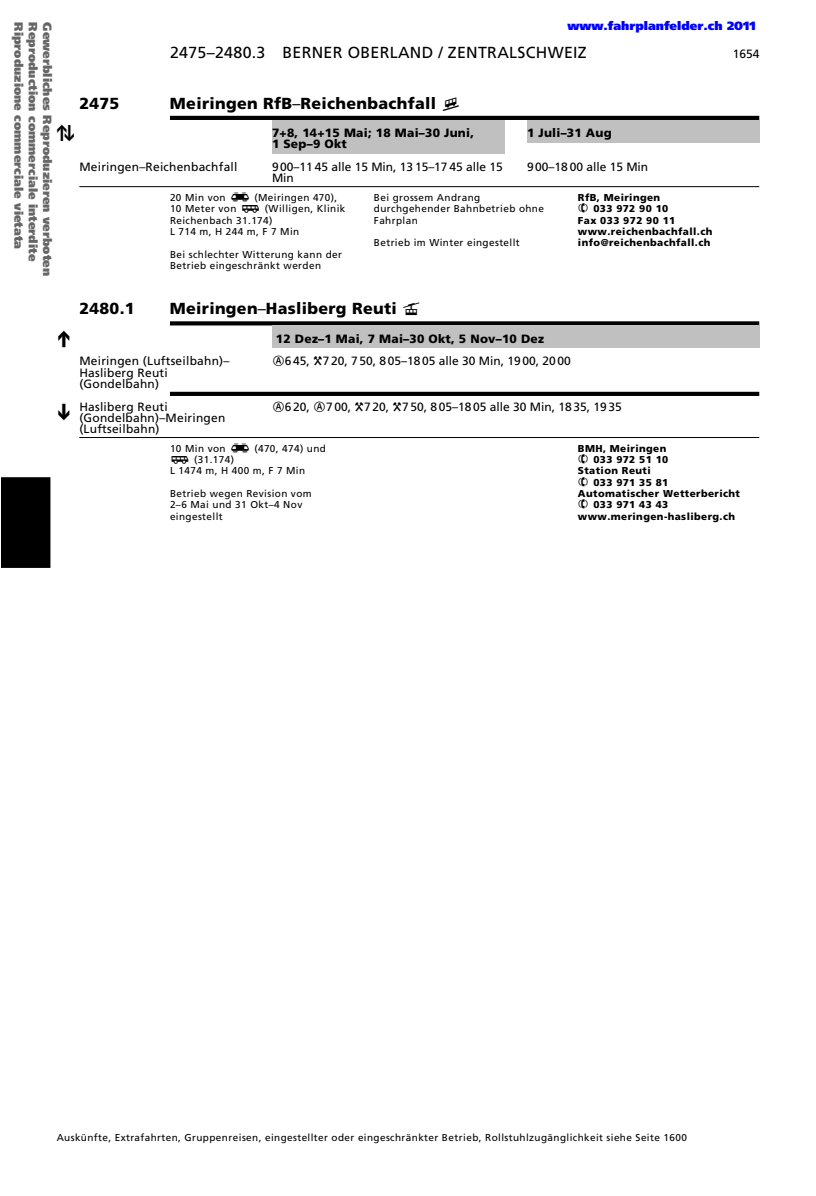
<style>
.page{position:relative;width:816px;height:1196px;background:#fff}
.page>*{position:absolute;margin:0;border:0;box-sizing:border-box;transform-origin:0 0}
.t1{font:16px "Fruti Bla Normal";letter-spacing:.02em;color:#000}
.t2{font:16px "Fruti Rom Normal";letter-spacing:.02em;color:#000}
.t3{font:16px "SBB Picto Kubus";color:#000}
.t4{font:12px/11.4px "Fruti Rom Normal";color:#000}
.t5{font:12px/11.4px "Fruti Rom Normal";letter-spacing:.02em;color:#000}
.t6{font:900 12px "Frutiger";color:#666}
.t7{font:12px/11.4px "Fruti Bla Normal";letter-spacing:.02em;color:#000}
.t8{font:900 12px "Frutiger";color:#00f}
.t9{font:10px/11.4px "Fruti Rom Normal";letter-spacing:.04em;color:#000}
.t10{font:10px/11.4px "Fruti Bla Normal";letter-spacing:.04em;color:#000}
.s1{font-family:"Fruti Rom Normal"}
.s2{font-family:"SBB Picto Kubus"}
.s3{font-family:"SBB Picto Kubus";font-size:12px}
.s4{font-family:"SBB Picto Kubus";font-size:16px}
</style>
<div class="page">
<hr style="left:170px;top:116px;width:589px;height:4px;background:#000">
<div style="left:272px;top:120px;width:232px;height:23px;background:#c0c0c0"></div>
<div style="left:272px;top:131px;width:232px;height:23px;background:#c0c0c0"></div>
<div style="left:527px;top:120px;width:232px;height:23px;background:#c0c0c0"></div>
<hr style="left:79px;top:186px;width:680px;height:1px;background:#000">
<svg style="left:170px;top:321px;width:589px;height:4px;background:#141414"></svg>
<div style="left:272px;top:326px;width:487px;height:22px;background:#c0c0c0"></div>
<hr style="left:170px;top:392px;width:589px;height:4px;background:#000">
<hr style="left:79px;top:437px;width:680px;height:1px;background:#000">
<div style="left:2px;top:477px;width:48px;height:91px;background:#000"></div>
<p class="t8" style="left:567px;top:18px;width:190px">www.fahrplanfelder.ch 2011</p>
<p class="t6" style="left:26px;top:22px;width:228px;rotate:90deg">Riproduzione commerciale vietata</p>
<p class="t6" style="left:40px;top:22px;width:240px;rotate:90deg">Reproduction commerciale interdite</p>
<p class="t6" style="left:55px;top:22px;width:255px;rotate:90deg">Gewerbliches Reproduzieren verboten</p>
<h1 class="t2" style="left:170px;top:43px;width:418px">2475–2480.3 BERNER OBERLAND / ZENTRALSCHWEIZ</h1>
<p class="t5" style="left:733px;top:48px;width:28px">1654</p>
<h1 class="t1" style="left:79px;top:93px;width:42px">2475</h1>
<h1 class="t1" style="left:170px;top:93px;width:291px">Meiringen RfB<span class="s1">–</span>Reichenbachfall <span class="s2">f</span></h1>
<p class="t7" style="left:272px;top:127px;width:204px">7+8, 14+15 Mai; 18 Mai–30 Juni,<br>1 Sep–9 Okt</p>
<h1 class="t3" style="left:57px;top:122px;width:19px">æ</h1>
<p class="t7" style="left:527px;top:127px;width:86px">1 Juli–31 Aug</p>
<p class="t5" style="left:79px;top:161px;width:160px">Meiringen–Reichenbachfall</p>
<p class="t4" style="left:272px;top:161px;width:232px">900–11 45 alle 15 Min, 13 15–17 45 alle 15<br>Min</p>
<p class="t4" style="left:527px;top:161px;width:123px">900–18 00 alle 15 Min</p>
<p class="t9" style="left:170px;top:192px;width:177px">20 Min von <span class="s3">ù</span> (Meiringen 470),<br>10 Meter von <span class="s3">a</span> (Willigen, Klinik<br>Reichenbach 31.174)<br>L 714 m, H 244 m, F 7 Min</p>
<p class="t9" style="left:170px;top:248px;width:173px">Bei schlechter Witterung kann der<br>Betrieb eingeschränkt werden</p>
<p class="t10" style="left:578px;top:192px;width:136px">RfB, Meiringen<br><span class="s3">â</span> 033 972 90 10<br>Fax 033 972 90 11 www.reichenbachfall.ch info@reichenbachfall.ch</p>
<p class="t9" style="left:374px;top:192px;width:172px">Bei grossem Andrang durchgehender Bahnbetrieb ohne<br>Fahrplan</p>
<p class="t9" style="left:374px;top:237px;width:147px">Betrieb im Winter eingestellt</p>
<h1 class="t1" style="left:79px;top:299px;width:57px">2480.1</h1>
<h1 class="t1" style="left:170px;top:299px;width:252px">Meiringen<span class="s1">–</span>Hasliberg Reuti <span class="s2">g</span></h1>
<h1 class="t3" style="left:57px;top:328px;width:16px">Å</h1>
<p class="t7" style="left:276px;top:333px;width:270px">12 Dez–1 Mai, 7 Mai–30 Okt, 5 Nov–10 Dez</p>
<p class="t5" style="left:79px;top:355px;width:152px">Meiringen (Luftseilbahn)–<br>Hasliberg Reuti (Gondelbahn)</p>
<p class="t4" style="left:272px;top:355px;width:300px"><span class="s2">R</span>6 45, <span class="s2">U</span>720, 750, 8 05–18 05 alle 30 Min, 19 00, 20 00</p>
<p class="t5" style="left:79px;top:401px;width:148px;text-indent:-23px"><span class="s4">É</span> Hasliberg Reuti (Gondelbahn)–Meiringen (Luftseilbahn)</p>
<p class="t4" style="left:272px;top:401px;width:351px"><span class="s2">R</span>6 20, <span class="s2">R</span>700, <span class="s2">U</span>7 20, <span class="s2">U</span>7 50, 805–18 05 alle 30 Min, 18 35, 19 35</p>
<p class="t9" style="left:170px;top:442px;width:158px">10 Min von <span class="s3">ù</span> (470, 474) und <span class="s3">a</span> (31.174)<br>L 1474 m, H 400 m, F 7 Min</p>
<p class="t9" style="left:170px;top:488px;width:143px">Betrieb wegen Revision vom<br>2–6 Mai und 31 Okt–4 Nov eingestellt</p>
<p class="t10" style="left:578px;top:442px;width:164px">BMH, Meiringen<br><span class="s3">â</span> 033 972 51 10<br>Station Reuti<br><span class="s3">â</span> 033 971 35 81<br>Automatischer Wetterbericht <span class="s3">â</span> 033 971 43 43 www.meringen-hasliberg.ch</p>
<p class="t9" style="left:57px;top:1131px;width:632px">Auskünfte, Extrafahrten, Gruppenreisen, eingestellter oder eingeschränkter Betrieb, Rollstuhlzugänglichkeit siehe Seite 1600</p>
</div>
